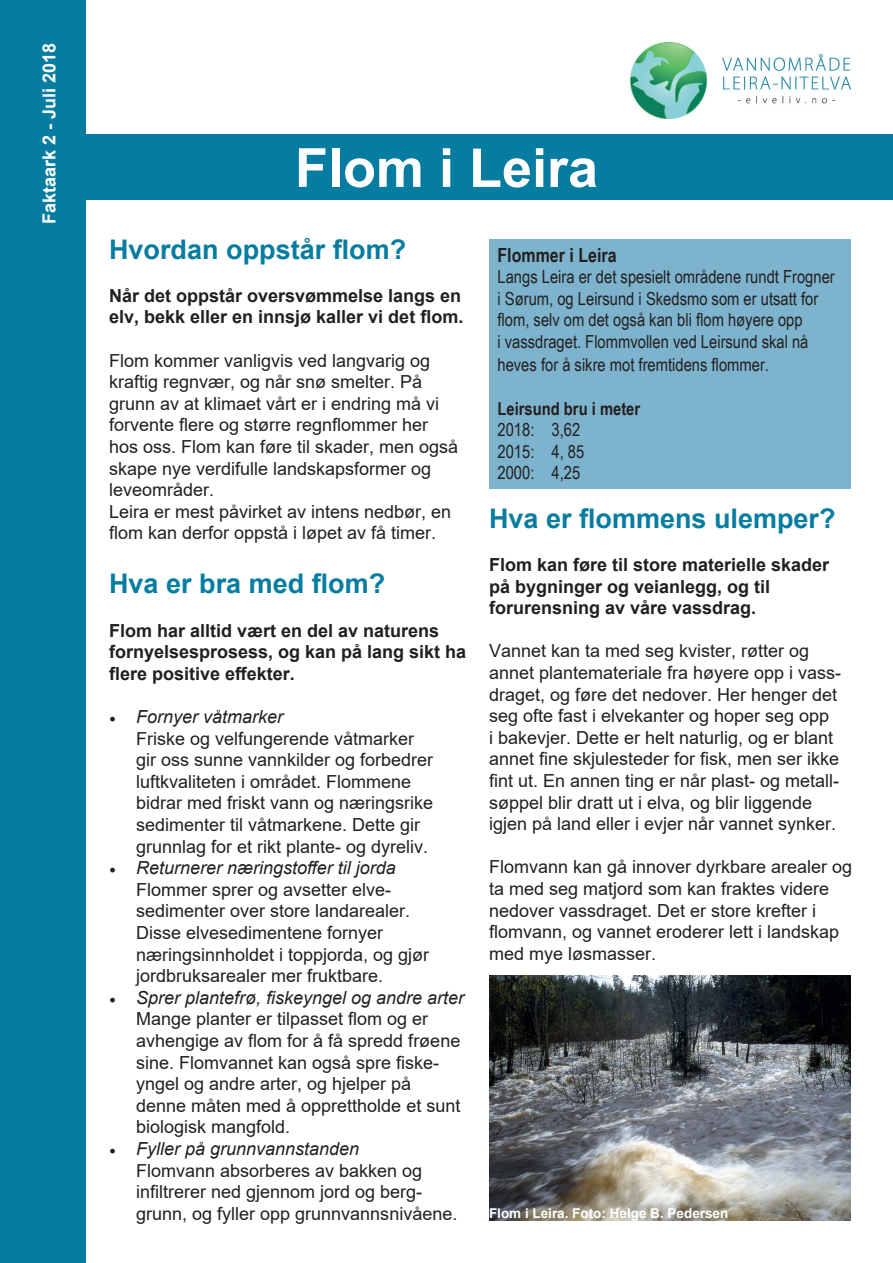
<style>
.page{position:relative;width:893px;height:1263px;background:#fff}
.page>*{position:absolute;margin:0;border:0;box-sizing:border-box;transform-origin:0 0}
.t1{font:700 54px "Arial";color:#fff}
.t2{font:700 27px "Arial";color:#067ca0}
.t3{font:700 19.5px "Arial Narrow";color:#231f20}
.t4{font:18px/21.6px "Arial";color:#231f20}
.t5{font:700 18px/21.6px "Arial";color:#231f20}
.t6{font:18px/21.6px "Arial Narrow";color:#231f20}
.t7{font:700 18px "Arial";color:#fff}
.t8{font:700 18px "Arial Narrow";color:#231f20}
.t9{font:700 13.5px "Arial";color:#fff}
.s1{font-family:"Minion Pro"}
.s2{font-style:italic}
</style>
<div class="page">
<div style="left:0;top:0;width:85px;height:1263px;background:#067ca0"></div>
<img style="left:630px;top:43px;width:220px;height:76px">
<div style="left:0;top:135px;width:893px;height:65px;background:#067ca0"></div>
<div style="left:489px;top:239px;width:361px;height:249px;background:#7db3cc"></div>
<img style="left:489px;top:976px;width:361px;height:244px">
<p class="t7" style="left:37px;top:224px;width:183px;rotate:-90deg">Faktaark 2 - Juli 2018</p>
<h1 class="t1" style="left:295px;top:130px;width:305px">Flom i Leira</h1>
<h2 class="t2" style="left:109px;top:230px;width:299px">Hvordan oppstår flom?</h2>
<p class="t5" style="left:109px;top:285px;width:356px">Når det oppstår oversvømmelse langs en elv, bekk eller en innsjø kaller vi det flom.</p>
<p class="t4" style="left:109px;top:349px;width:351px">Flom kommer vanligvis ved langvarig og kraftig regnvær, og når snø smelter. På grunn av at klimaet vårt er i endring må vi forvente flere og større regnflommer her hos oss. Flom kan føre til skader, men også skape nye verdifulle landskapsformer og leveområder.<br>Leira er mest påvirket av intens nedbør, en flom kan derfor oppstå i løpet av få timer.</p>
<h2 class="t2" style="left:109px;top:565px;width:278px">Hva er bra med flom?</h2>
<p class="t5" style="left:109px;top:620px;width:359px">Flom har alltid vært en del av naturens fornyelsesprosess, og kan på lang sikt ha flere positive effekter.</p>
<p class="t4" style="left:136px;top:706px;width:299px;text-indent:-27px"><span class="s1">•</span> <span class="s2">Fornyer våtmarker<br></span>Friske og velfungerende våtmarker gir oss sunne vannkilder og forbedrer luftkvaliteten i området. Flommene bidrar med friskt vann og næringsrike sedimenter til våtmarkene. Dette gir grunnlag for et rikt plante- og dyreliv.</p>
<p class="t4" style="left:136px;top:857px;width:295px;text-indent:-27px"><span class="s1">•</span> <span class="s2">Returnerer næringstoffer til jorda </span>Flommer sprer og avsetter elve&shy;sedimenter over store landarealer.<br>Disse elvesedimentene fornyer næringsinnholdet i toppjorda, og gjør jordbruksarealer mer fruktbare.</p>
<p class="t4" style="left:136px;top:986px;width:330px;text-indent:-27px"><span class="s1">•</span> <span class="s2">Sprer plantefrø, fiskeyngel og andre arter </span>Mange planter er tilpasset flom og er avhengige av flom for å få spredd frøene sine. Flomvannet kan også spre fiske&shy;yngel og andre arter, og hjelper på denne måten med å opprettholde et sunt biologisk mangfold.</p>
<p class="t4" style="left:136px;top:1138px;width:323px;text-indent:-27px"><span class="s1">•</span> <span class="s2">Fyller på grunnvannstanden<br></span>Flomvann absorberes av bakken og infiltrerer ned gjennom jord og berg&shy;grunn, og fyller opp grunnvannsnivåene.</p>
<p class="t3" style="left:497px;top:240px;width:121px">Flommer i Leira</p>
<p class="t6" style="left:497px;top:265px;width:339px">Langs Leira er det spesielt områdene rundt Frogner i Sørum, og Leirsund i Skedsmo som er utsatt for flom, selv om det også kan bli flom høyere opp<br>i vassdraget. Flommvollen ved Leirsund skal nå</p>
<p class="t6" style="left:497px;top:354px;width:273px">heves for å sikre mot fremtidens flommer.</p>
<p class="t8" style="left:497px;top:395px;width:144px">Leirsund bru i meter</p>
<p class="t6" style="left:497px;top:418px;width:88px">2018: 3,62<br>2015: 4, 85<br>2000: 4,25</p>
<h2 class="t2" style="left:489px;top:499px;width:348px">Hva er flommens ulemper?</h2>
<p class="t5" style="left:489px;top:554px;width:342px">Flom kan føre til store materielle skader på bygninger og veianlegg, og til forurensning av våre vassdrag.</p>
<p class="t4" style="left:489px;top:640px;width:354px">Vannet kan ta med seg kvister, røtter og annet plantemateriale fra høyere opp i vass&shy;draget, og føre det nedover. Her henger det seg ofte fast i elvekanter og hoper seg opp<br>i bakevjer. Dette er helt naturlig, og er blant annet fine skjulesteder for fisk, men ser ikke fint ut. En annen ting er når plast- og metall&shy;søppel blir dratt ut i elva, og blir liggende igjen på land eller i evjer når vannet synker.</p>
<p class="t4" style="left:489px;top:856px;width:365px">Flomvann kan gå innover dyrkbare arealer og ta med seg matjord som kan fraktes videre nedover vassdraget. Det er store krefter i flomvann, og vannet eroderer lett i landskap med mye løsmasser.</p>
<p class="t9" style="left:489px;top:1203px;width:241px">Flom i Leira. Foto: Helge B. Pedersen</p>
</div>
